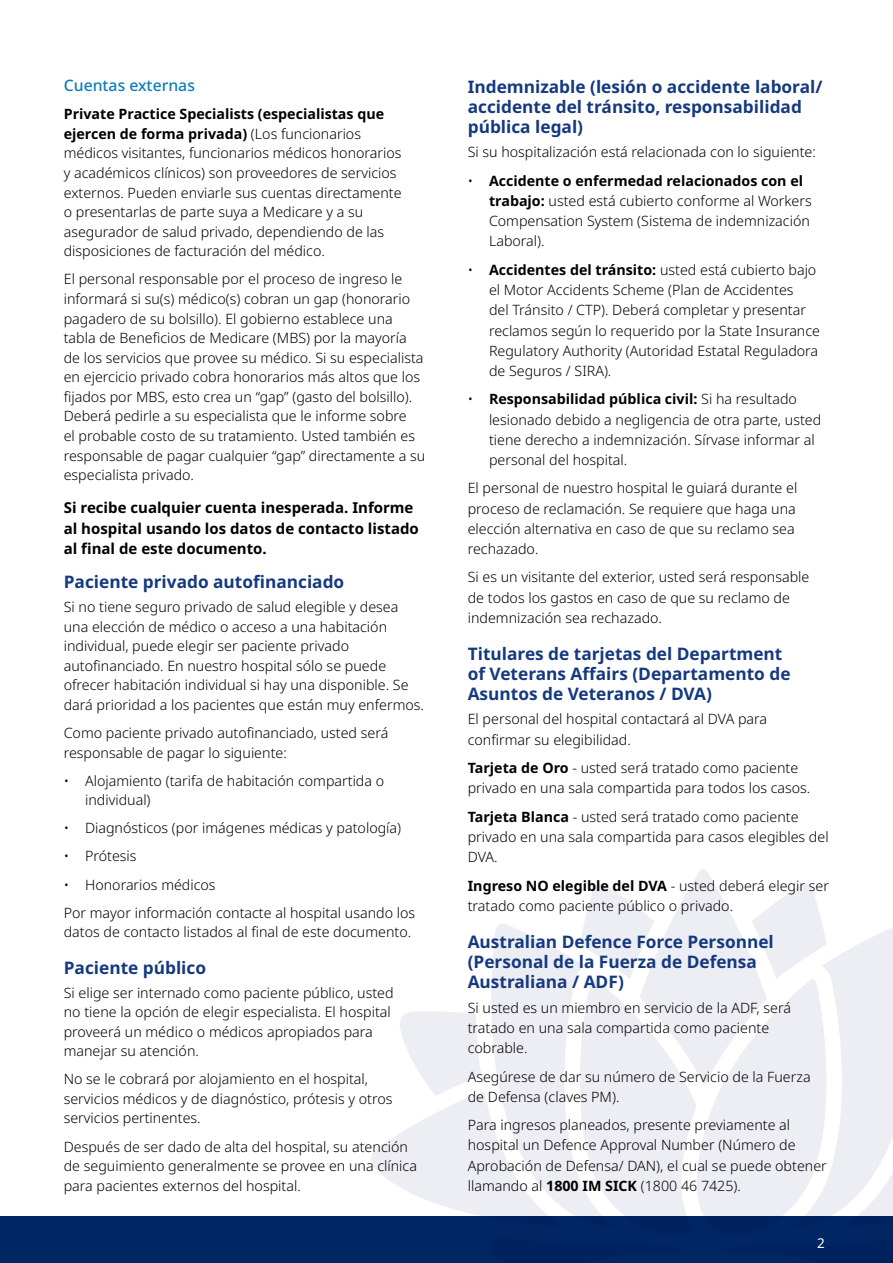
<style>
.page{position:relative;width:893px;height:1263px;background:#fff}
.page>*{position:absolute;margin:0;border:0;box-sizing:border-box;transform-origin:0 0}
.Dard_Blue{font:700 17.25px/20.1px "Noto Sans";color:#15397f}
.Light_Blue{font:500 15.75px "Noto Sans";color:#0d7cba}
.t1{font:700 15px/20.2px "Noto Sans";color:#000}
.Text{font:300 14.25px/19.5px "Noto Sans";color:#000}
.t2{font:13.5px "Noto Sans";color:#fff}
.s1{font-weight:700}
</style>
<div class="page">
<svg style="left:371px;top:869px;width:522px;height:347px;fill:#ededf4"></svg>
<div style="left:0;top:1216px;width:893px;height:47px;background:#002664"></div>
<p class="Light_Blue" style="left:64px;top:74px;width:133px">Cuentas externas</p>
<p class="Text" style="left:64px;top:105px;width:339px"><span class="s1">Private Practice Specialists (especialistas que ejercen de forma privada)</span> (Los funcionarios médicos visitantes, funcionarios médicos honorarios y académicos clínicos) son proveedores de servicios externos. Pueden enviarle sus cuentas directamente o presentarlas de parte suya a Medicare y a su asegurador de salud privado, dependiendo de las disposiciones de facturación del médico.</p>
<p class="Text" style="left:64px;top:270px;width:363px">El personal responsable por el proceso de ingreso le informará si su(s) médico(s) cobran un gap (honorario pagadero de su bolsillo). El gobierno establece una tabla de Beneficios de Medicare (MBS) por la mayoría de los servicios que provee su médico. Si su especialista en ejercicio privado cobra honorarios más altos que los fijados por MBS, esto crea un “gap” (gasto del bolsillo).<br>Deberá pedirle a su especialista que le informe sobre<br>el probable costo de su tratamiento. Usted también es responsable de pagar cualquier “gap” directamente a su especialista privado.</p>
<p class="t1" style="left:64px;top:498px;width:357px">Si recibe cualquier cuenta inesperada. Informe al hospital usando los datos de contacto listado al final de este documento.</p>
<p class="Dard_Blue" style="left:64px;top:572px;width:282px">Paciente privado autofinanciado</p>
<p class="Text" style="left:64px;top:597px;width:362px">Si no tiene seguro privado de salud elegible y desea una elección de médico o acceso a una habitación individual, puede elegir ser paciente privado autofinanciado. En nuestro hospital sólo se puede ofrecer habitación individual si hay una disponible. Se dará prioridad a los pacientes que están muy enfermos.</p>
<p class="Text" style="left:64px;top:723px;width:326px">Como paciente privado autofinanciado, usted será responsable de pagar lo siguiente:</p>
<p class="Text" style="left:85px;top:771px;width:301px;text-indent:-21px">• Alojamiento (tarifa de habitación compartida o individual)</p>
<p class="Text" style="left:64px;top:819px;width:339px">• Diagnósticos (por imágenes médicas y patología)</p>
<p class="Text" style="left:64px;top:847px;width:74px">• Prótesis</p>
<p class="Text" style="left:64px;top:875px;width:153px">• Honorarios médicos</p>
<p class="Text" style="left:64px;top:903px;width:353px">Por mayor información contacte al hospital usando los datos de contacto listados al final de este documento.</p>
<p class="Dard_Blue" style="left:64px;top:958px;width:144px">Paciente público</p>
<p class="Text" style="left:64px;top:983px;width:331px">Si elige ser internado como paciente público, usted no tiene la opción de elegir especialista. El hospital proveerá un médico o médicos apropiados para manejar su atención.</p>
<p class="Text" style="left:64px;top:1070px;width:330px">No se le cobrará por alojamiento en el hospital, servicios médicos y de diagnóstico, prótesis y otros servicios pertinentes.</p>
<p class="Text" style="left:64px;top:1137px;width:355px">Después de ser dado de alta del hospital, su atención de seguimiento generalmente se provee en una clínica para pacientes externos del hospital.</p>
<p class="Dard_Blue" style="left:468px;top:77px;width:356px">Indemnizable (lesión o accidente laboral/ accidente del tránsito, responsabilidad pública legal)</p>
<p class="Text" style="left:468px;top:143px;width:350px">Si su hospitalización está relacionada con lo siguiente:</p>
<p class="Text" style="left:489px;top:171px;width:324px;line-height:20.1px;text-indent:-21px">• <span class="s1">Accidente o enfermedad relacionados con el trabajo:</span> usted está cubierto conforme al Workers Compensation System (Sistema de indemnización Laboral).</p>
<p class="Text" style="left:489px;top:260px;width:333px;line-height:20.1px;text-indent:-21px">• <span class="s1">Accidentes del tránsito:</span> usted está cubierto bajo el Motor Accidents Scheme (Plan de Accidentes<br>del Tránsito / CTP). Deberá completar y presentar reclamos según lo requerido por la State Insurance Regulatory Authority (Autoridad Estatal Reguladora de Seguros / SIRA).</p>
<p class="Text" style="left:489px;top:389px;width:334px;line-height:20.1px;text-indent:-21px">• <span class="s1">Responsabilidad pública civil:</span> Si ha resultado lesionado debido a negligencia de otra parte, usted tiene derecho a indemnización. Sírvase informar al personal del hospital.</p>
<p class="Text" style="left:468px;top:478px;width:331px;line-height:20.1px">El personal de nuestro hospital le guiará durante el proceso de reclamación. Se requiere que haga una elección alternativa en caso de que su reclamo sea rechazado.</p>
<p class="Text" style="left:468px;top:567px;width:343px;line-height:20.1px">Si es un visitante del exterior, usted será responsable de todos los gastos en caso de que su reclamo de indemnización sea rechazado.</p>
<p class="Dard_Blue" style="left:468px;top:644px;width:324px">Titulares de tarjetas del Department of Veterans Affairs (Departamento de<br>Asuntos de Veteranos / DVA)</p>
<p class="Text" style="left:468px;top:709px;width:301px;line-height:20.1px">El personal del hospital contactará al DVA para confirmar su elegibilidad.</p>
<p class="Text" style="left:468px;top:758px;width:344px;line-height:20.1px"><span class="s1">Tarjeta de Oro</span> - usted será tratado como paciente privado en una sala compartida para todos los casos.</p>
<p class="Text" style="left:468px;top:807px;width:362px;line-height:20.1px"><span class="s1">Tarjeta Blanca</span> - usted será tratado como paciente privado en una sala compartida para casos elegibles del<br>DVA.</p>
<p class="Text" style="left:468px;top:876px;width:363px;line-height:20.1px"><span class="s1">Ingreso NO elegible del DVA</span> - usted deberá elegir ser tratado como paciente público o privado.</p>
<p class="Dard_Blue" style="left:468px;top:932px;width:308px">Australian Defence Force Personnel (Personal de la Fuerza de Defensa<br>Australiana / ADF)</p>
<p class="Text" style="left:468px;top:998px;width:325px;line-height:20.1px">Si usted es un miembro en servicio de la ADF, será tratado en una sala compartida como paciente cobrable.</p>
<p class="Text" style="left:468px;top:1067px;width:344px;line-height:20.1px">Asegúrese de dar su número de Servicio de la Fuerza de Defensa (claves PM).</p>
<p class="Text" style="left:468px;top:1115px;width:361px;line-height:20.1px">Para ingresos planeados, presente previamente al hospital un Defence Approval Number (Número de Aprobación de Defensa/ DAN), el cual se puede obtener llamando al <span class="s1">1800 IM SICK</span> (1800 46 7425).</p>
<p class="t2" style="left:817px;top:1233px;width:9px">2</p>
</div>
